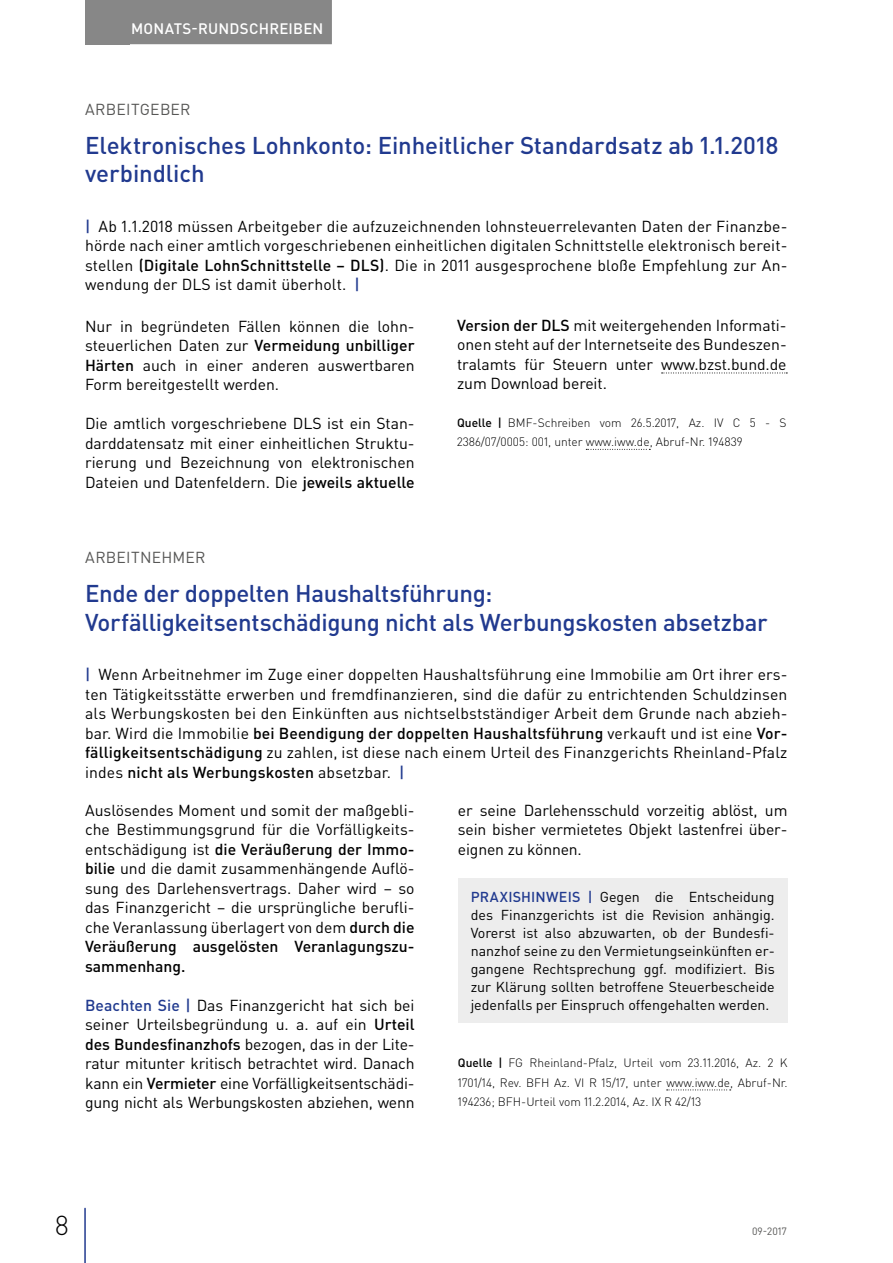
<style>
.page{position:relative;width:893px;height:1263px;background:#fff}
.page>*{position:absolute;margin:0;border:0;box-sizing:border-box;transform-origin:0 0}
.t1{font:300 27px "DIN Pro";color:#000}
.t2{font:500 24px/28.5px "DIN Pro";letter-spacing:-.01em;color:#213a8f}
.t3{font:15.75px/19.5px "DIN Pro";color:#000;text-align:justify}
.t4{font:15.75px "DIN Pro";letter-spacing:.015em;color:#575756}
.t5{font:500 15px "DIN Pro";letter-spacing:.015em;color:#fff}
.t6{font:14.25px/18px "DIN Pro";color:#000;text-align:justify}
.t7{font:300 12px/19.5px "DIN Pro";color:#000;text-align:justify}
.t8{font:10.5px "DIN Pro";color:#575756}
.s1{font-weight:500;color:#213a8f}
.s2{font-weight:500}
</style>
<div class="page">
<div style="left:85px;top:0;width:45px;height:44px;background:#878787"></div>
<hr style="left:84px;top:1208px;width:2px;height:55px;background:#213a8f">
<div style="left:122px;top:0;width:210px;height:44px;background:#878787"></div>
<svg style="left:667px;top:1089px;width:64px;height:1px"></svg>
<div style="left:458px;top:878px;width:329px;height:144px;background:#ededed"></div>
<svg style="left:662px;top:373px;width:125px;height:1px"></svg>
<svg style="left:586px;top:449px;width:64px;height:1px"></svg>
<p class="t5" style="left:131px;top:18px;width:194px">MONATS-RUNDSCHREIBEN</p>
<p class="t4" style="left:85px;top:98px;width:107px">ARBEITGEBER</p>
<h2 class="t2" style="left:85px;top:130px;width:695px">Elektronisches Lohnkonto: Einheitlicher Standardsatz ab 1.1.2018 verbindlich</h2>
<p class="t3" style="left:85px;top:216px;width:704px"><span class="s1">|</span> Ab 1.1.2018 müssen Arbeitgeber die aufzuzeichnenden lohnsteuerrelevanten Daten der Finanzbe&shy;hörde nach einer amtlich vorgeschriebenen einheitlichen digitalen Schnittstelle elektronisch bereit&shy;stellen <span class="s2">(Digitale LohnSchnittstelle – DLS)</span>. Die in 2011 ausgesprochene bloße Empfehlung zur An&shy;wendung der DLS ist damit überholt. <span class="s1">|</span></p>
<p class="t3" style="left:85px;top:316px;width:331px">Nur in begründeten Fällen können die lohn&shy;steuerlichen Daten zur <span class="s2">Vermeidung unbilliger Härten</span> auch in einer anderen auswertbaren Form bereitgestellt werden.</p>
<p class="t3" style="left:85px;top:413px;width:331px">Die amtlich vorgeschriebene DLS ist ein Stan&shy;darddatensatz mit einer einheitlichen Struktu&shy;rierung und Bezeichnung von elektronischen Dateien und Datenfeldern. Die <span class="s2">jeweils aktuelle</span></p>
<p class="t3" style="left:457px;top:315px;width:331px"><span class="s2">Version der DLS</span> mit weitergehenden Informati&shy;onen steht auf der Internetseite des Bundeszen&shy;tralamts für Steuern unter www.bzst.bund.de zum Download bereit.</p>
<p class="t7" style="left:457px;top:412px;width:331px"><span class="s2">Quelle |</span> BMF-Schreiben vom 26.5.2017, Az. IV C 5 - S<br>2386/07/0005: 001, unter www.iww.de, Abruf-Nr. 194839</p>
<p class="t4" style="left:85px;top:547px;width:122px">ARBEITNEHMER</p>
<h2 class="t2" style="left:85px;top:578px;width:684px">Ende der doppelten Haushaltsführung:<br>Vorfälligkeitsentschädigung nicht als Werbungskosten absetzbar</h2>
<p class="t3" style="left:85px;top:664px;width:704px"><span class="s1">|</span> Wenn Arbeitnehmer im Zuge einer doppelten Haushaltsführung eine Immobilie am Ort ihrer ers&shy;ten Tätigkeitsstätte erwerben und fremdfinanzieren, sind die dafür zu entrichtenden Schuldzinsen als Werbungskosten bei den Einkünften aus nichtselbstständiger Arbeit dem Grunde nach abzieh&shy;bar. Wird die Immobilie <span class="s2">bei Beendigung der doppelten Haushaltsführung</span> verkauft und ist eine <span class="s2">Vor&shy;fälligkeitsentschädigung</span> zu zahlen, ist diese nach einem Urteil des Finanzgerichts Rheinland-Pfalz indes <span class="s2">nicht als Werbungskosten</span> absetzbar. <span class="s1">|</span></p>
<p class="t3" style="left:85px;top:800px;width:331px">Auslösendes Moment und somit der maßgebli&shy;che Bestimmungsgrund für die Vorfälligkeits&shy;entschädigung ist <span class="s2">die Veräußerung der Immo&shy;bilie</span> und die damit zusammenhängende Auflö&shy;sung des Darlehensvertrags. Daher wird – so das Finanzgericht – die ursprüngliche berufli&shy;che Veranlassung überlagert von dem <span class="s2">durch die Veräußerung ausgelösten Veranlagungszu&shy;sammenhang.</span></p>
<p class="t3" style="left:85px;top:995px;width:331px"><span class="s1">Beachten Sie |</span> Das Finanzgericht hat sich bei seiner Urteilsbegründung u. a. auf ein <span class="s2">Urteil des Bundesfinanzhofs</span> bezogen, das in der Lite&shy;ratur mitunter kritisch betrachtet wird. Danach kann ein <span class="s2">Vermieter</span> eine Vorfälligkeitsentschädi&shy;gung nicht als Werbungskosten abziehen, wenn</p>
<p class="t3" style="left:458px;top:800px;width:331px">er seine Darlehensschuld vorzeitig ablöst, um sein bisher vermietetes Objekt lastenfrei über&shy;eignen zu können.</p>
<p class="t6" style="left:471px;top:887px;width:306px"><span class="s1">PRAXISHINWEIS |</span> Gegen die Entscheidung des Finanzgerichts ist die Revision anhängig.<br>Vorerst ist also abzuwarten, ob der Bundesfi&shy;nanzhof seine zu den Vermietungseinkünften er&shy;gangene Rechtsprechung ggf. modifiziert. Bis zur Klärung sollten betroffene Steuerbescheide jedenfalls per Einspruch offengehalten werden.</p>
<p class="t7" style="left:458px;top:1053px;width:331px"><span class="s2">Quelle |</span> FG Rheinland-Pfalz, Urteil vom 23.11.2016, Az. 2 K 1701/14, Rev. BFH Az. VI R 15/17, unter www.iww.de, Abruf-Nr.<br>194236; BFH-Urteil vom 11.2.2014, Az. IX R 42/13</p>
<h1 class="t1" style="left:55px;top:1207px;width:16px">8</h1>
<p class="t8" style="left:752px;top:1224px;width:36px">09-2017</p>
</div>
